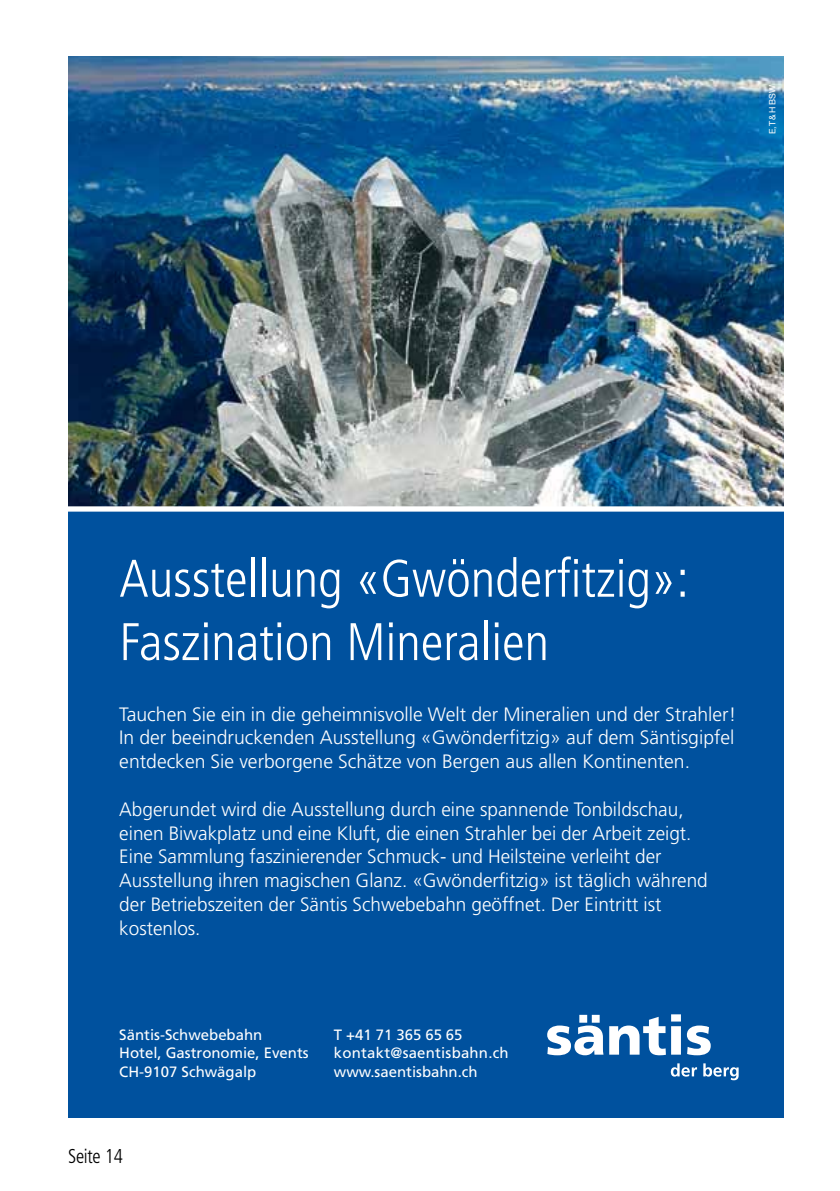
<style>
.page{position:relative;width:840px;height:1191px;background:#fff}
.page>*{position:absolute;margin:0;border:0;box-sizing:border-box;transform-origin:0 0}
.t1{font:300 condensed 52.8px/63.4px "Frutiger";color:#fff}
.t2{font:300 condensed 20px "Frutiger";letter-spacing:-.015em;color:#000;scale:.96 1}
.t3{font:300 19.4px/23.8px "Frutiger";color:#fff;text-align:justify}
.t4{font:15px/18.8px "Frutiger";color:#fff}
.t5{font:8.8px "Helvetica Neue";color:#fff}
</style>
<div class="page">
<div style="left:68px;top:509px;width:714px;height:608px;background:#00519e"></div>
<img style="left:68px;top:57px;width:714px;height:449px">
<div style="left:68px;top:506px;width:714px;height:5px;background:#fff"></div>
<svg style="left:547px;top:1014px;width:56px;height:41px"></svg>
<svg style="left:609px;top:1014px;width:71px;height:41px"></svg>
<svg style="left:686px;top:1025px;width:24px;height:30px"></svg>
<svg style="left:670px;top:1063px;width:26px;height:13px"></svg>
<svg style="left:703px;top:1063px;width:35px;height:17px"></svg>
<p class="t5" style="left:766px;top:134px;width:51px;rotate:-90deg">E,T &amp; H BSW</p>
<h1 class="t1" style="left:119px;top:547px;width:571px">Ausstellung «Gwönderfitzig»:<br>Faszination Mineralien</h1>
<p class="t3" style="left:119px;top:702px;width:618px">Tauchen Sie ein in die geheimnisvolle Welt der Mineralien und der Strahler!<br>In der beeindruckenden Ausstellung «Gwönderfitzig» auf dem Säntisgipfel entdecken Sie verborgene Schätze von Bergen aus allen Kontinenten.</p>
<p class="t3" style="left:119px;top:797px;width:589px;text-align:left">Abgerundet wird die Ausstellung durch eine spannende Tonbildschau, einen Biwakplatz und eine Kluft, die einen Strahler bei der Arbeit zeigt.<br>Eine Sammlung faszinierender Schmuck- und Heilsteine verleiht der Ausstellung ihren magischen Glanz. «Gwönderfitzig» ist täglich während der Betriebszeiten der Säntis Schwebebahn geöffnet. Der Eintritt ist kostenlos.</p>
<p class="t4" style="left:119px;top:1024px;width:191px">Säntis-Schwebebahn<br>Hotel, Gastronomie, Events<br>CH-9107 Schwägalp</p>
<p class="t4" style="left:334px;top:1024px;width:176px">T +41 71 365 65 65 kontakt@saentisbahn.ch www.saentisbahn.ch</p>
<p class="t2" style="left:68px;top:1144px;width:59px">Seite 14</p>
</div>
